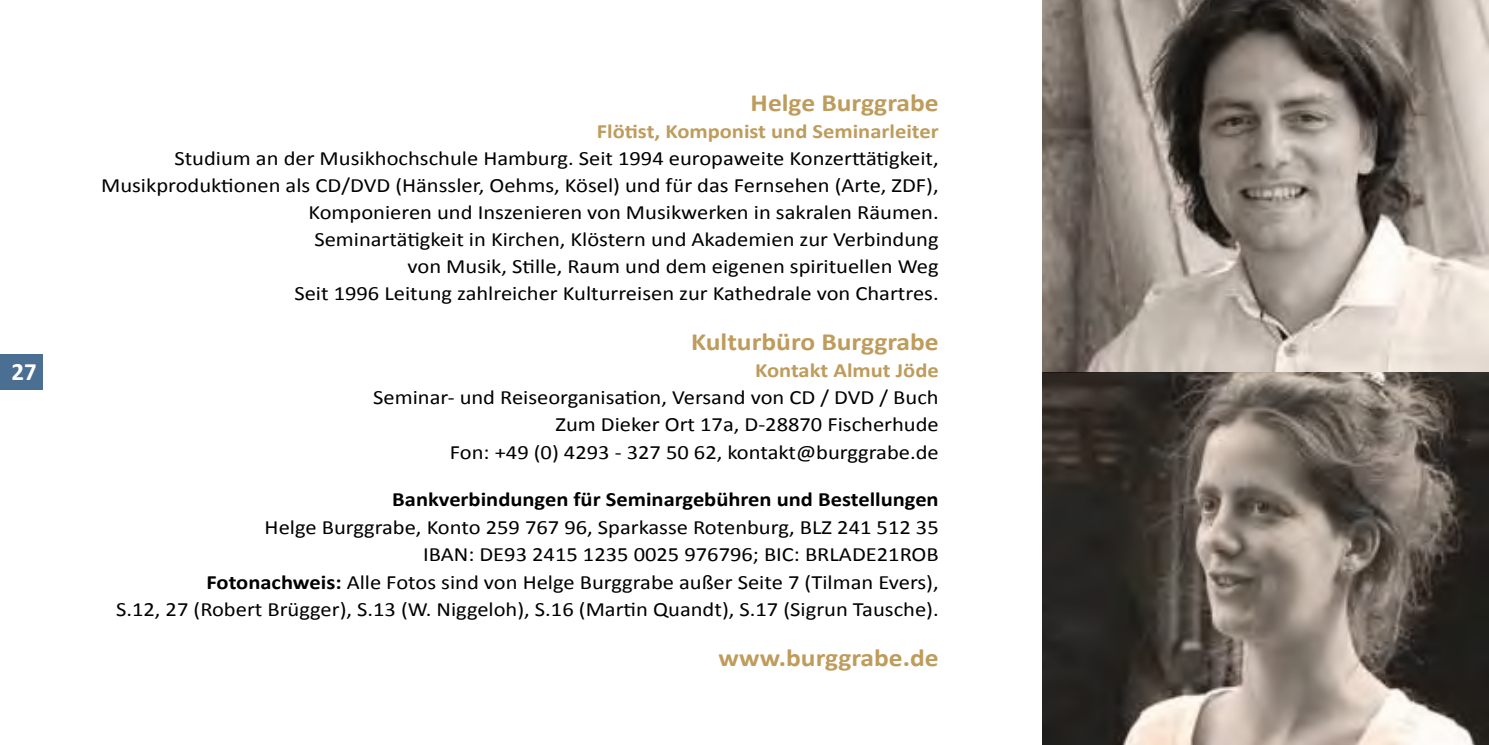
<style>
.page{position:relative;width:1489px;height:745px;background:#fff}
.page>*{position:absolute;margin:0;border:0;box-sizing:border-box;transform-origin:0 0}
.t1{font:700 25px "Calibri";color:#fff}
.t2{font:700 24.75px "Calibri";color:#be9c5c;scale:1.11 1}
.t3{font:20.25px/27px "Calibri";color:#000;text-align:right;scale:1.11 1}
.t4{font:700 20.25px "Calibri";color:#be9c5c;scale:1.11 1}
.t5{font:700 20.25px "Calibri";color:#000;scale:1.11 1}
.s1{font-weight:700}
</style>
<div class="page">
<div style="left:0;top:354px;width:43px;height:36px;background:#4b6e93"></div>
<img style="left:1042px;top:0;width:446px;height:744px">
<p class="t1" style="left:11px;top:356px;width:27px">27</p>
<p class="t2" style="left:750px;top:87px;width:171px">Helge Burggrabe</p>
<p class="t4" style="left:597px;top:118px;width:309px">Flötist, Komponist und Seminarleiter</p>
<p class="t3" style="left:101px;top:143px;width:756px">Studium an der Musikhochschule Hamburg. Seit 1994 europaweite Konzerttätigkeit, Musikproduktionen als CD/DVD (Hänssler, Oehms, Kösel) und für das Fernsehen (Arte, ZDF), Komponieren und Inszenieren von Musikwerken in sakralen Räumen.<br>Seminartätigkeit in Kirchen, Klöstern und Akademien zur Verbindung<br>von Musik, Stille, Raum und dem eigenen spirituellen Weg<br>Seit 1996 Leitung zahlreicher Kulturreisen zur Kathedrale von Chartres.</p>
<p class="t2" style="left:691px;top:326px;width:225px">Kulturbüro Burggrabe</p>
<p class="t4" style="left:755px;top:357px;width:167px">Kontakt Almut Jöde</p>
<p class="t3" style="left:373px;top:382px;width:511px">Seminar- und Reiseorganisation, Versand von CD / DVD / Buch<br>Zum Dieker Ort 17a, D-28870 Fischerhude<br>Fon: +49 (0) 4293 - 327 50 62, kontakt@burggrabe.de</p>
<p class="t5" style="left:392px;top:486px;width:494px">Bankverbindungen für Seminargebühren und Bestellungen</p>
<p class="t3" style="left:116px;top:512px;width:742px">Helge Burggrabe, Konto 259 767 96, Sparkasse Rotenburg, BLZ 241 512 35<br>IBAN: DE93 2415 1235 0025 976796; BIC: BRLADE21ROB<br><span class="s1">Fotonachweis:</span> Alle Fotos sind von Helge Burggrabe außer Seite 7 (Tilman Evers),<br>S.12, 27 (Robert Brügger), S.13 (W. Niggeloh), S.16 (Martin Quandt), S.17 (Sigrun Tausche).</p>
<p class="t2" style="left:718px;top:642px;width:200px">www.burggrabe.de</p>
</div>
